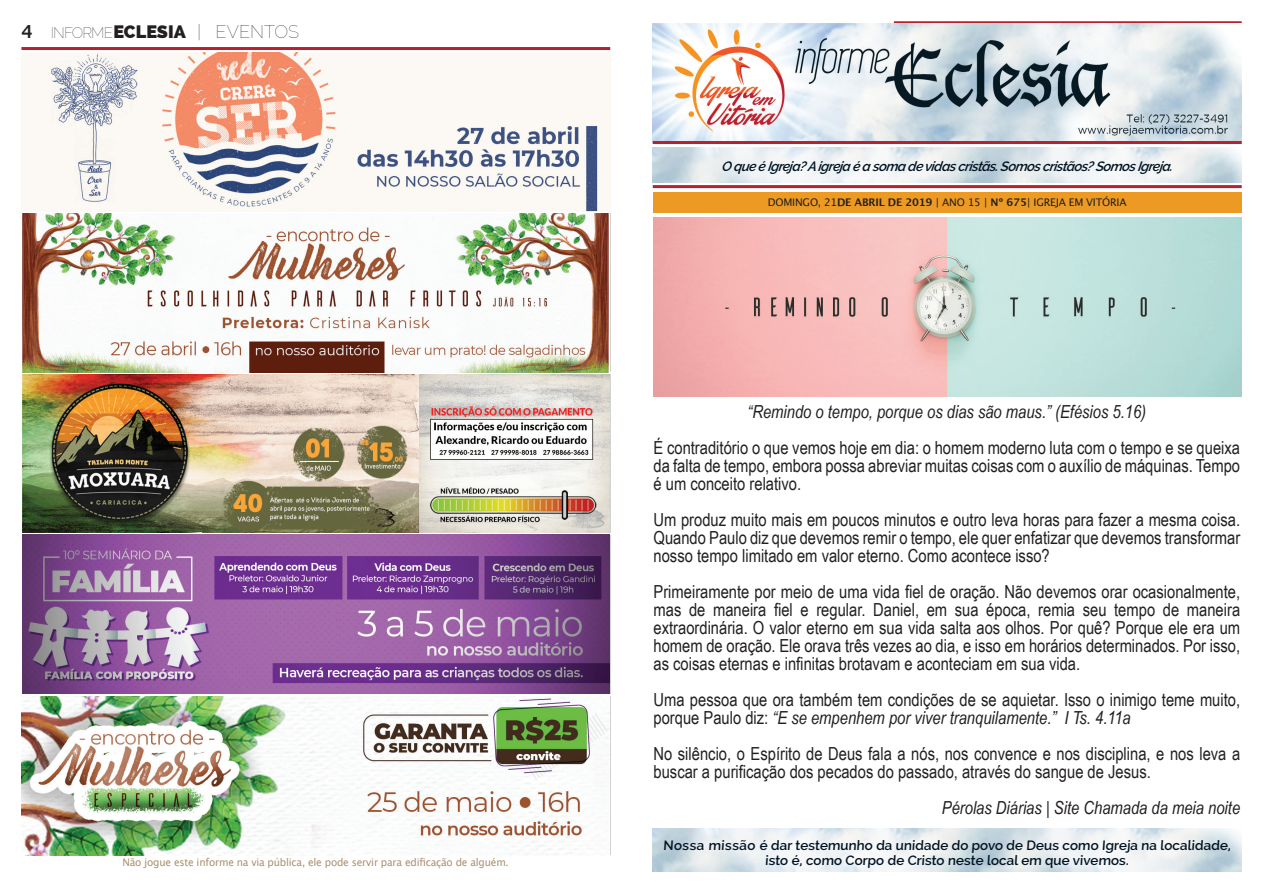
<style>
.page{position:relative;width:1263px;height:893px;background:#fff}
.page>*{position:absolute;margin:0;border:0;box-sizing:border-box;transform-origin:0 0}
.t1{font:18px/18px "Arial Narrow";color:#231f20;text-align:justify}
.t2{font:italic 18px "Arial Narrow";color:#231f20}
.t3{font:100 18px "Raleway";color:#231f20}
.t4{font:600 13.5px "Raleway";color:#001321}
.t5{font:italic 600 13.5px "Raleway";letter-spacing:-.04em;color:#001423}
.t6{font:10.5px "Lucida Grande";letter-spacing:-.02em;color:#a9926f}
.t7{font:10.5px "Lucida Grande";letter-spacing:-.02em;color:#231f20}
.s1{font-family:"Lucida Grande";font-weight:700}
.s2{font-size:15px}
.s3{font-weight:800}
.s4{font-weight:700}
.s5{font-style:italic}
</style>
<div class="page">
<hr style="left:894px;top:21px;width:348px;height:3px;background:#b5222e">
<hr style="left:653px;top:185px;width:589px;height:3px;background:#b5222e">
<hr style="left:21px;top:47px;width:589px;height:3px;background:#b5222e">
<img style="left:653px;top:23px;width:589px;height:118px">
<hr style="left:653px;top:141px;width:589px;height:3px;background:#b5222e">
<img style="left:22px;top:697px;width:587px;height:158px">
<img style="left:22px;top:53px;width:588px;height:158px">
<img style="left:22px;top:213px;width:587px;height:159px">
<img style="left:22px;top:374px;width:588px;height:159px">
<img style="left:22px;top:535px;width:588px;height:158px">
<div style="left:653px;top:192px;width:589px;height:20px;background:#ec9a24"></div>
<img style="left:653px;top:218px;width:588px;height:178px">
<p class="t3" style="left:21px;top:21px;width:279px"><span class="s1">4</span> <span class="s2">INFORME</span> <span class="s3">ECLESIA</span> | EVENTOS</p>
<p class="t5" style="left:722px;top:158px;width:454px">O que é Igreja? A igreja é a soma de vidas cristãs.Somos cristãos? Somos Igreja.</p>
<p class="t7" style="left:768px;top:196px;width:360px">DOMINGO, 21<span class="s4">DE ABRIL DE 2019</span> | ANO 15 | <span class="s4">Nº 675</span>| IGREJA EM VITÓRIA</p>
<p class="t2" style="left:747px;top:399px;width:400px">“Remindo o tempo, porque os dias são maus.” (Efésios 5.16)</p>
<p class="t1" style="left:653px;top:438px;width:588px">É contraditório o que vemos hoje em dia: o homem moderno luta com o tempo e se queixa da falta de tempo, embora possa abreviar muitas coisas com o auxílio de máquinas. Tempo é um conceito relativo.</p>
<p class="t1" style="left:653px;top:510px;width:588px">Um produz muito mais em poucos minutos e outro leva horas para fazer a mesma coisa.<br>Quando Paulo diz que devemos remir o tempo, ele quer enfatizar que devemos transformar nosso tempo limitado em valor eterno. Como acontece isso?</p>
<p class="t1" style="left:653px;top:582px;width:588px">Primeiramente por meio de uma vida fiel de oração. Não devemos orar ocasionalmente, mas de maneira fiel e regular. Daniel, em sua época, remia seu tempo de maneira extraordinária. O valor eterno em sua vida salta aos olhos. Por quê? Porque ele era um homem de oração. Ele orava três vezes ao dia, e isso em horários determinados. Por isso, as coisas eternas e infinitas brotavam e aconteciam em sua vida.</p>
<p class="t1" style="left:653px;top:690px;width:588px">Uma pessoa que ora também tem condições de se aquietar. Isso o inimigo teme muito, porque Paulo diz: <span class="s5">“E se empenhem por viver tranquilamente.” I Ts. 4.11a</span></p>
<p class="t1" style="left:653px;top:744px;width:588px">No silêncio, o Espírito de Deus fala a nós, nos convence e nos disciplina, e nos leva a buscar a purificação dos pecados do passado, através do sangue de Jesus.</p>
<p class="t2" style="left:942px;top:795px;width:300px">Pérolas Diárias | Site Chamada da meia noite</p>
<p class="t4" style="left:663px;top:837px;width:570px">Nossa missão é dar testemunho da unidade do povo de Deus como Igreja na localidade,</p>
<p class="t6" style="left:122px;top:856px;width:388px">Não jogue este informe na via pública, ele pode servir para edificação de alguém.</p>
<p class="t4" style="left:765px;top:852px;width:366px">isto é, como Corpo de Cristo neste local em que vivemos.</p>
</div>
